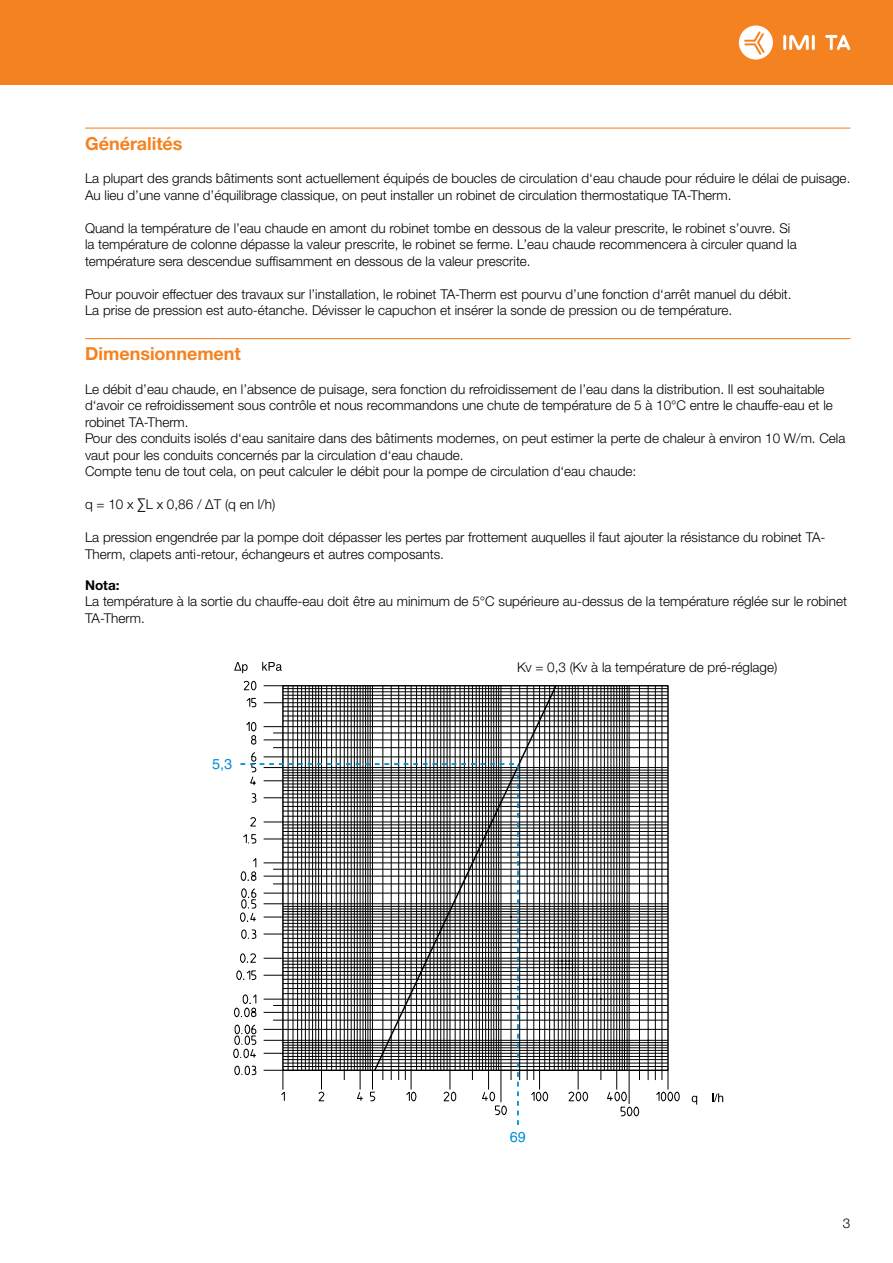
<style>
.page{position:relative;width:893px;height:1263px;background:#fff}
.page>*{position:absolute;margin:0;border:0;box-sizing:border-box;transform-origin:0 0}
.t1{font:700 18px "Helvetica Neue LTW1 G";color:#f58220}
.t2{font:14.4px "Helvetica";color:#008fd5}
.t3{font:300 13.5px/16.5px "Helvetica Neue LTW1 G";color:#000}
.t4{font:700 13.5px "Helvetica Neue LTW1 G";color:#000}
</style>
<div class="page">
<div style="left:0;top:0;width:893px;height:85px;background:#f58220"></div>
<hr style="left:783px;top:35px;width:3px;height:15px;background:#fff">
<hr style="left:812px;top:35px;width:3px;height:15px;background:#fff">
<svg style="left:789px;top:35px;width:20px;height:15px"></svg>
<svg style="left:825px;top:35px;width:25px;height:15px"></svg>
<svg style="left:739px;top:25px;width:34px;height:35px"></svg>
<hr style="left:85px;top:128px;width:765px;height:1px;background:#f58220">
<hr style="left:85px;top:338px;width:765px;height:1px;background:#f58220">
<svg style="left:252px;top:685px;width:5px;height:77px"></svg>
<svg style="left:281px;top:685px;width:399px;height:416px"></svg>
<svg style="left:234px;top:662px;width:14px;height:11px"></svg>
<svg style="left:262px;top:662px;width:20px;height:9px"></svg>
<svg style="left:692px;top:1096px;width:5px;height:8px"></svg>
<svg style="left:712px;top:1093px;width:11px;height:9px"></svg>
<svg style="left:239px;top:762px;width:281px;height:363px"></svg>
<h1 class="t1" style="left:85px;top:132px;width:99px">Généralités</h1>
<p class="t3" style="left:85px;top:170px;width:767px">La plupart des grands bâtiments sont actuellement équipés de boucles de circulation d‘eau chaude pour réduire le délai de puisage.<br>Au lieu d’une vanne d’équilibrage classique, on peut installer un robinet de circulation thermostatique TA-Therm.</p>
<p class="t3" style="left:85px;top:220px;width:713px">Quand la température de l’eau chaude en amont du robinet tombe en dessous de la valeur prescrite, le robinet s’ouvre. Si la température de colonne dépasse la valeur prescrite, le robinet se ferme. L’eau chaude recommencera à circuler quand la température sera descendue suffisamment en dessous de la valeur prescrite.</p>
<p class="t3" style="left:85px;top:286px;width:708px">Pour pouvoir effectuer des travaux sur l’installation, le robinet TA-Therm est pourvu d’une fonction d‘arrêt manuel du débit.<br>La prise de pression est auto-étanche. Dévisser le capuchon et insérer la sonde de pression ou de température.</p>
<h1 class="t1" style="left:85px;top:343px;width:157px">Dimensionnement</h1>
<p class="t3" style="left:85px;top:381px;width:762px">Le débit d’eau chaude, en l’absence de puisage, sera fonction du refroidissement de l’eau dans la distribution. Il est souhaitable d‘avoir ce refroidissement sous contrôle et nous recommandons une chute de température de 5 à 10°C entre le chauffe-eau et le robinet TA-Therm.<br>Pour des conduits isolés d‘eau sanitaire dans des bâtiments modernes, on peut estimer la perte de chaleur à environ 10 W/m. Cela vaut pour les conduits concernés par la circulation d‘eau chaude.<br>Compte tenu de tout cela, on peut calculer le débit pour la pompe de circulation d‘eau chaude:</p>
<p class="t3" style="left:85px;top:496px;width:192px">q = 10 x ∑L x 0,86 / ΔT (q en l/h)</p>
<p class="t3" style="left:85px;top:529px;width:742px">La pression engendrée par la pompe doit dépasser les pertes par frottement auquelles il faut ajouter la résistance du robinet TA-<br>Therm, clapets anti-retour, échangeurs et autres composants.</p>
<p class="t4" style="left:85px;top:576px;width:36px">Nota:</p>
<p class="t3" style="left:85px;top:593px;width:763px">La température à la sortie du chauffe-eau doit être au minimum de 5°C supérieure au-dessus de la température réglée sur le robinet<br>TA-Therm.</p>
<p class="t3" style="left:517px;top:659px;width:262px">Kv = 0,3 (Kv à la température de pré-réglage)</p>
<p class="t2" style="left:212px;top:756px;width:22px">5,3</p>
<p class="t2" style="left:510px;top:1129px;width:18px">69</p>
<p class="t3" style="left:843px;top:1215px;width:9px">3</p>
</div>
